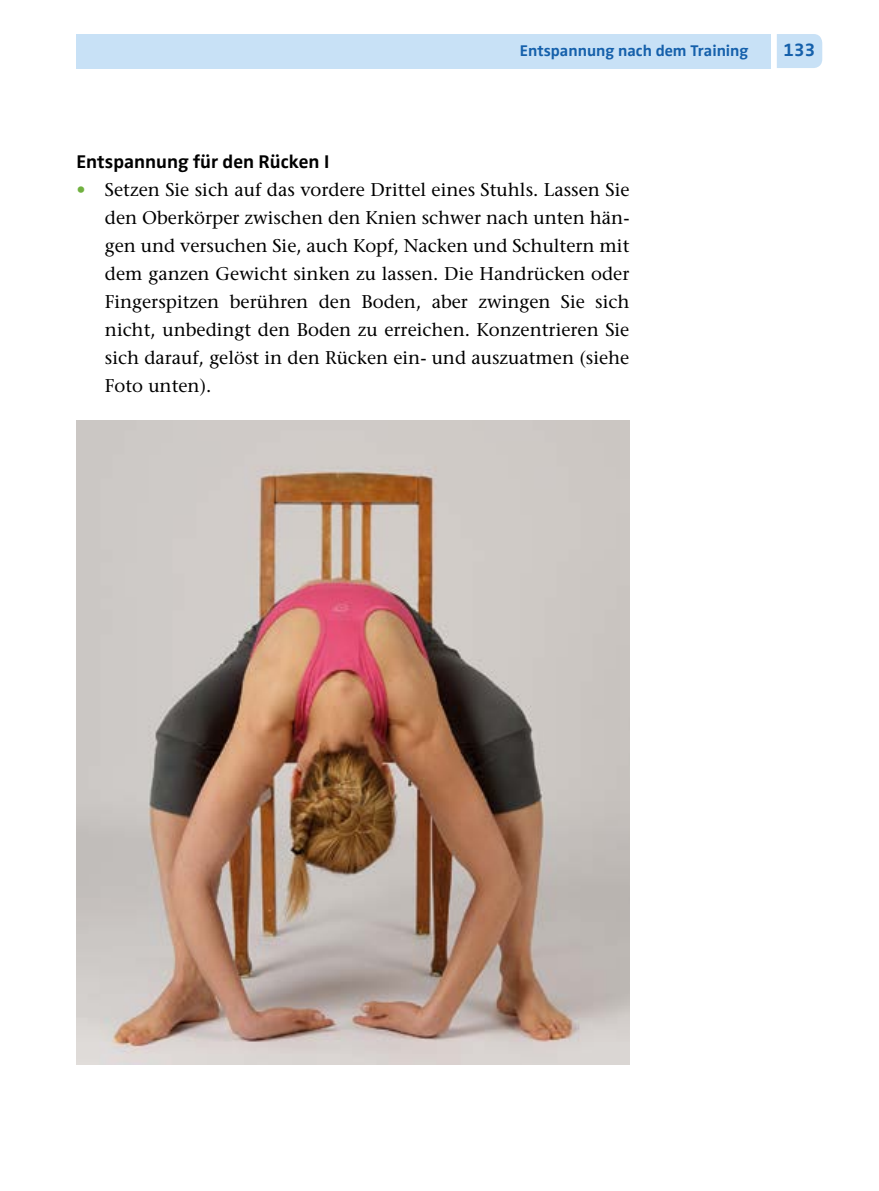
<style>
.page{position:relative;width:879px;height:1191px;background:#fff}
.page>*{position:absolute;margin:0;border:0;box-sizing:border-box;transform-origin:0 0}
.t1{font:700 19px "Zwo Pro";color:#000}
.t2{font:18.4px/28px "Stone Serif";color:#000;text-align:justify}
.t3{font:700 18.4px "Zwo Pro";color:#1560ab}
.t4{font:700 16px "Zwo Pro";color:#1560ab}
.s1{color:#70b13f}
</style>
<div class="page">
<div style="left:77px;top:34px;width:694px;height:34px;background:#c8e1f6"></div>
<div style="left:777px;top:34px;width:45px;height:34px;background:#c8e1f6"></div>
<img style="left:77px;top:420px;width:552px;height:644px">
<p class="t4" style="left:520px;top:41px;width:230px">Entspannung nach dem Training</p>
<p class="t3" style="left:783px;top:39px;width:33px">133</p>
<p class="t1" style="left:77px;top:151px;width:254px">Entspannung für den Rücken I</p>
<p class="t2" style="left:105px;top:176px;width:526px;text-indent:-28px"><span class="s1">•</span> Setzen Sie sich auf das vordere Drittel eines Stuhls. Lassen Sie den Oberkörper zwischen den Knien schwer nach unten hän&shy;gen und versuchen Sie, auch Kopf, Nacken und Schultern mit dem ganzen Gewicht sinken zu lassen. Die Handrücken oder Fingerspitzen berühren den Boden, aber zwingen Sie sich nicht, unbedingt den Boden zu erreichen. Konzentrieren Sie sich darauf, gelöst in den Rücken ein- und auszuatmen (siehe Foto unten).</p>
</div>
